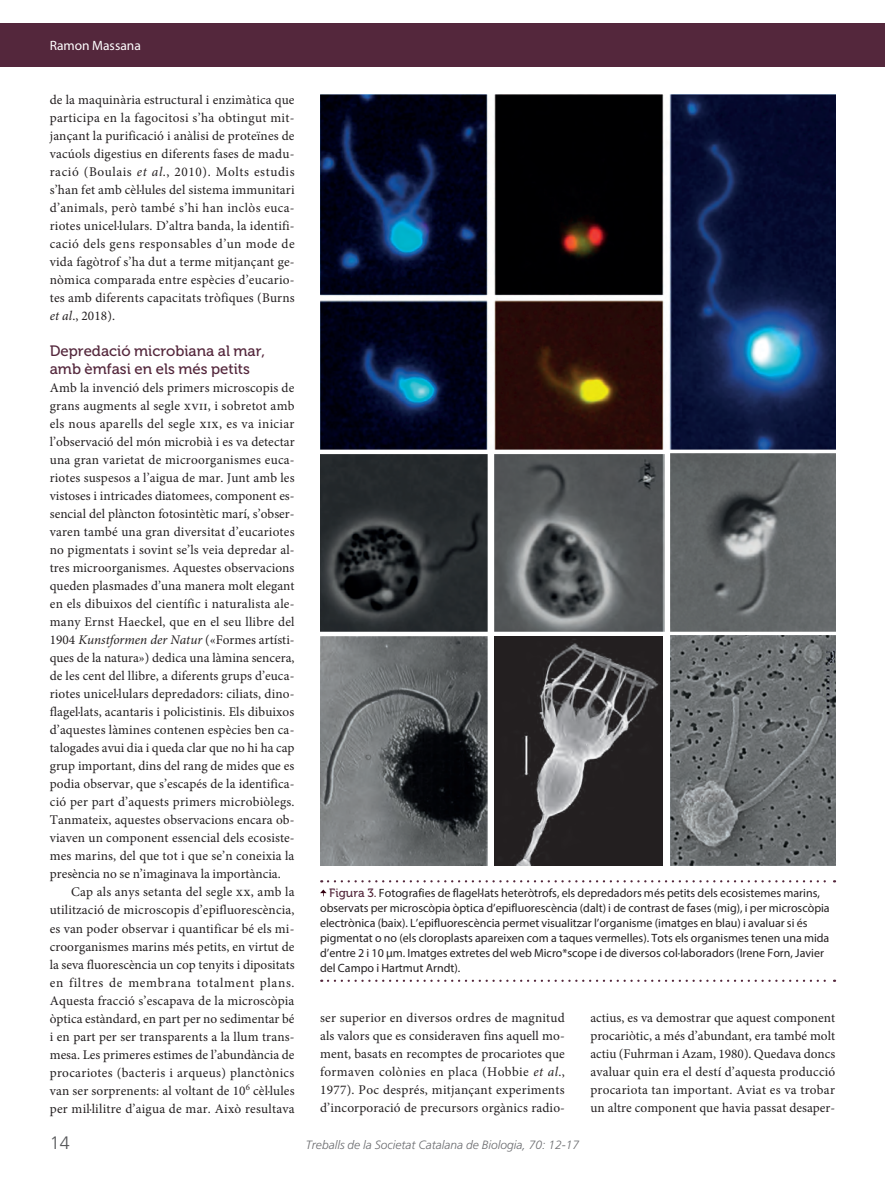
<style>
.page{position:relative;width:885px;height:1183px;background:#fff}
.page>*{position:absolute;margin:0;border:0;box-sizing:border-box;transform-origin:0 0}
.t1{font:300 18px "Frutiger LT Std";color:#57585a}
.L1{font:15px/18px "Museo 500";color:#54273c}
.t2{font:13.5px "Myriad Pro";color:#fff}
.Z{font:13.35px/18px "Minion Pro";letter-spacing:.015em;color:#231f20;text-align:justify}
.Z0{font:13.35px/18px "Minion Pro";letter-spacing:.01em;color:#231f20;text-align:justify}
.Peu_figura{font:12px/15px "Myriad Pro";color:#231f20}
.t3{font:italic 300 12px "Frutiger LT Std";color:#6c6d70}
.s1{font-style:italic}
.s2{font-family:"Museo 500";color:#54273c}
</style>
<div class="page">
<div style="left:0;top:23px;width:884px;height:44px;background:#54273c"></div>
<img style="left:320px;top:94px;width:515px;height:355px">
<img style="left:494px;top:454px;width:170px;height:177px">
<img style="left:320px;top:454px;width:167px;height:177px">
<img style="left:670px;top:453px;width:165px;height:178px">
<img style="left:670px;top:635px;width:165px;height:230px">
<img style="left:320px;top:636px;width:167px;height:229px">
<img style="left:494px;top:636px;width:168px;height:229px">
<svg style="left:328px;top:880px;width:507px;height:2px"></svg>
<svg style="left:328px;top:979px;width:507px;height:2px"></svg>
<svg style="left:320px;top:889px;width:6px;height:7px"></svg>
<p class="t2" style="left:50px;top:37px;width:93px">Ramon Massana</p>
<p class="Z" style="left:50px;top:91px;width:246px">de la maquinària estructural i enzimàtica que participa en la fagocitosi s’ha obtingut mit&shy;jançant la purificació i anàlisi de proteïnes de vacúols digestius en diferents fases de madu&shy;ració (Boulais <span class="s1">et al</span>., 2010). Molts estudis s’han fet amb cèl·lules del sistema immunitari d’animals, però també s’hi han inclòs euca&shy;riotes unicel·lulars. D’altra banda, la identifi&shy;cació dels gens responsables d’un mode de vida fagòtrof s’ha dut a terme mitjançant ge&shy;nòmica comparada entre espècies d’eucario&shy;tes amb diferents capacitats tròfiques (Burns <span class="s1">et al</span>., 2018).</p>
<p class="L1" style="left:50px;top:342px;width:217px">Depredació microbiana al mar, amb èmfasi en els més petits</p>
<p class="Z0" style="left:50px;top:379px;width:246px">Amb la invenció dels primers microscopis de grans augments al segle xvii, i sobretot amb els nous aparells del segle xix, es va iniciar l’observació del món microbià i es va detectar una gran varietat de microorganismes euca&shy;riotes suspesos a l’aigua de mar. Junt amb les vistoses i intricades diatomees, component es&shy;sencial del plàncton fotosintètic marí, s’obser&shy;varen també una gran diversitat d’eucariotes no pigmentats i sovint se’ls veia depredar al&shy;tres microorganismes. Aquestes observacions queden plasmades d’una manera molt elegant en els dibuixos del científic i naturalista ale&shy;many Ernst Haeckel, que en el seu llibre del 1904 <span class="s1">Kunstformen der Natur</span> («Formes artísti&shy;ques de la natura») dedica una làmina sencera, de les cent del llibre, a diferents grups d’euca&shy;riotes unicel·lulars depredadors: ciliats, dino&shy;flagel·lats, acantaris i policistinis. Els dibuixos d’aquestes làmines contenen espècies ben ca&shy;talogades avui dia i queda clar que no hi ha cap grup important, dins del rang de mides que es podia observar, que s’escapés de la identifica&shy;ció per part d’aquests primers microbiòlegs.<br>Tanmateix, aquestes observacions encara ob&shy;viaven un component essencial dels ecosiste&shy;mes marins, del que tot i que se’n coneixia la presència no se n’imaginava la importància.</p>
<p class="Z" style="left:50px;top:883px;width:246px;text-indent:21px">Cap als anys setanta del segle xx, amb la utilització de microscopis d’epifluorescència, es van poder observar i quantificar bé els mi&shy;croorganismes marins més petits, en virtut de la seva fluorescència un cop tenyits i dipositats en filtres de membrana totalment plans.<br>Aquesta fracció s’escapava de la microscòpia òptica estàndard, en part per no sedimentar bé i en part per ser transparents a la llum trans&shy;mesa. Les primeres estimes de l’abundància de procariotes (bacteris i arqueus) planctònics van ser sorprenents: al voltant de 10<sup>6</sup> cèl·lules per mil·lilitre d’aigua de mar. Això resultava</p>
<p class="Peu_figura" style="left:320px;top:885px;width:511px;text-indent:9px"><span class="s2">Figura 3.</span> Fotografies de flagel·lats heteròtrofs, els depredadors més petits dels ecosistemes marins, observats per microscòpia òptica d’epifluorescència (dalt) i de contrast de fases (mig), i per microscòpia electrònica (baix). L’epifluorescència permet visualitzar l’organisme (imatges en blau) i avaluar si és pigmentat o no (els cloroplasts apareixen com a taques vermelles). Tots els organismes tenen una mida d’entre 2 i 10 μm. Imatges extretes del web Micro*scope i de diversos col·laboradors (Irene Forn, Javier del Campo i Hartmut Arndt).</p>
<p class="Z" style="left:320px;top:1008px;width:246px">ser superior en diversos ordres de magnitud als valors que es consideraven fins aquell mo&shy;ment, basats en recomptes de procariotes que formaven colònies en placa (Hobbie <span class="s1">et al</span>., 1977). Poc després, mitjançant experiments d’incorporació de precursors orgànics radio-</p>
<p class="Z" style="left:590px;top:1008px;width:246px">actius, es va demostrar que aquest component procariòtic, a més d’abundant, era també molt actiu (Fuhrman i Azam, 1980). Quedava doncs avaluar quin era el destí d’aquesta producció procariota tan important. Aviat es va trobar un altre component que havia passat desaper-</p>
<h1 class="t1" style="left:50px;top:1131px;width:22px">14</h1>
<p class="t3" style="left:306px;top:1137px;width:274px">Treballs de la Societat Catalana de Biologia, 70: 12-17</p>
</div>
